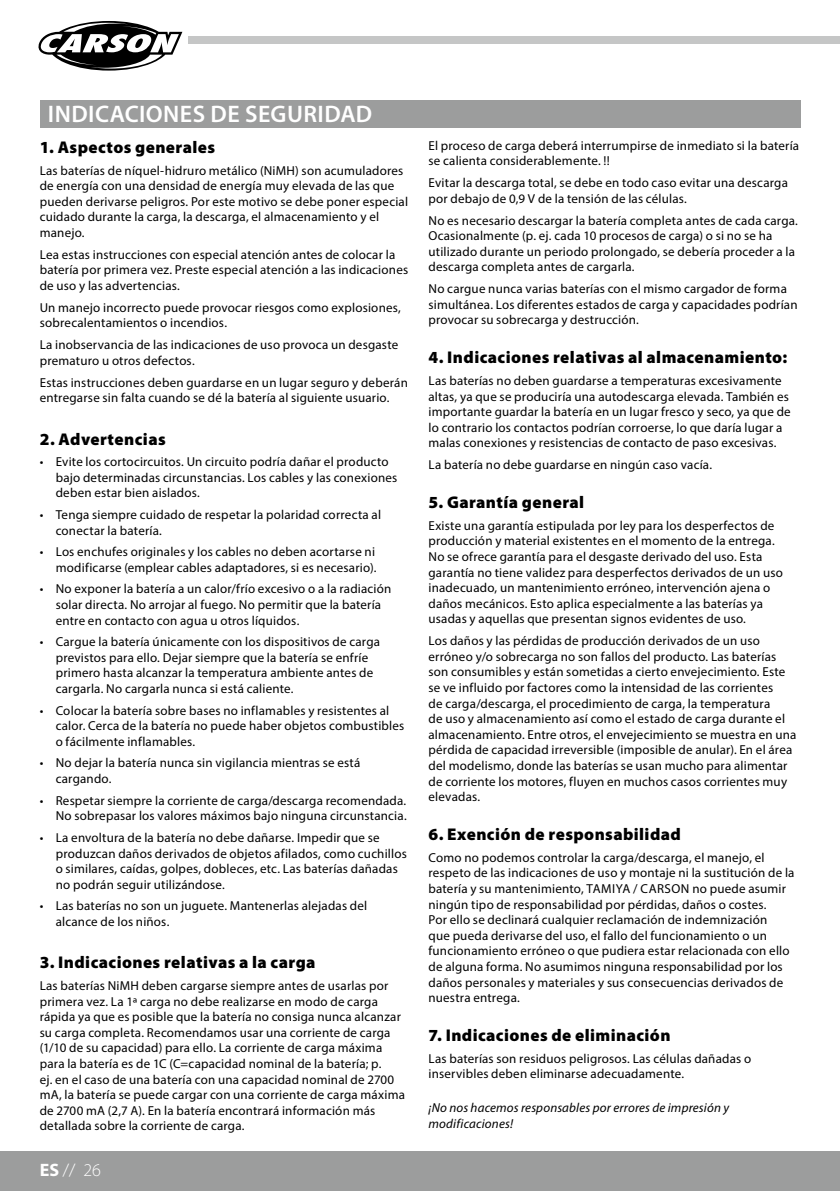
<style>
.page{position:relative;width:840px;height:1191px;background:#fff}
.page>*{position:absolute;margin:0;border:0;box-sizing:border-box;transform-origin:0 0}
.t1{font:600 24px "Myriad Pro";letter-spacing:.015em;color:#fff}
.t2{font:300 18px "Myriad Pro";color:#fff}
.t3{font:900 17px "Myriad Pro";letter-spacing:.025em;color:#000}
.t4{font:13px/15.6px "Myriad Pro";letter-spacing:.015em;color:#000}
.t5{font:italic 13px/15.6px "Myriad Pro";letter-spacing:.015em;color:#000}
.s1{font-weight:700}
</style>
<div class="page">
<div style="left:0;top:1151px;width:839px;height:40px;background:#9c9d9d"></div>
<hr style="left:839px;top:1151px;width:1px;height:40px;background:#9c9d9d">
<div style="left:188px;top:36px;width:651px;height:8px;background:#c5c6c6"></div>
<svg style="left:38px;top:21px;width:145px;height:50px"></svg>
<div style="left:40px;top:100px;width:759px;height:28px;background:#9c9d9d"></div>
<h1 class="t1" style="left:48px;top:99px;width:326px">INDICACIONES DE SEGURIDAD</h1>
<h3 class="t3" style="left:40px;top:136px;width:177px">1. Aspectos generales</h3>
<p class="t4" style="left:40px;top:162px;width:369px">Las baterías de níquel-hidruro metálico (NiMH) son acumuladores de energía con una densidad de energía muy elevada de las que pueden derivarse peligros. Por este motivo se debe poner especial cuidado durante la carga, la descarga, el almacenamiento y el manejo.</p>
<p class="t4" style="left:40px;top:246px;width:370px">Lea estas instrucciones con especial atención antes de colocar la batería por primera vez. Preste especial atención a las indicaciones de uso y las advertencias.</p>
<p class="t4" style="left:40px;top:299px;width:362px">Un manejo incorrecto puede provocar riesgos como explosiones, sobrecalentamientos o incendios.</p>
<p class="t4" style="left:40px;top:337px;width:360px">La inobservancia de las indicaciones de uso provoca un desgaste prematuro u otros defectos.</p>
<p class="t4" style="left:40px;top:374px;width:369px">Estas instrucciones deben guardarse en un lugar seguro y deberán entregarse sin falta cuando se dé la batería al siguiente usuario.</p>
<h3 class="t3" style="left:40px;top:427px;width:127px">2. Advertencias</h3>
<p class="t4" style="left:56px;top:454px;width:343px;text-indent:-16px">• Evite los cortocircuitos. Un circuito podría dañar el producto bajo determinadas circunstancias. Los cables y las conexiones deben estar bien aislados.</p>
<p class="t4" style="left:56px;top:506px;width:327px;text-indent:-16px">• Tenga siempre cuidado de respetar la polaridad correcta al conectar la batería.</p>
<p class="t4" style="left:40px;top:544px;width:338px;text-align:right">• Los enchufes originales y los cables no deben acortarse ni modificarse (emplear cables adaptadores, si es necesario).</p>
<p class="t4" style="left:56px;top:581px;width:337px;text-indent:-16px">• No exponer la batería a un calor/frío excesivo o a la radiación solar directa. No arrojar al fuego. No permitir que la batería entre en contacto con agua u otros líquidos.</p>
<p class="t4" style="left:56px;top:634px;width:326px;text-indent:-16px">• Cargue la batería únicamente con los dispositivos de carga previstos para ello. Dejar siempre que la batería se enfríe primero hasta alcanzar la temperatura ambiente antes de cargarla. No cargarla nunca si está caliente.</p>
<p class="t4" style="left:56px;top:702px;width:350px;text-indent:-16px">• Colocar la batería sobre bases no inflamables y resistentes al calor. Cerca de la batería no puede haber objetos combustibles o fácilmente inflamables.</p>
<p class="t4" style="left:56px;top:755px;width:306px;text-indent:-16px">• No dejar la batería nunca sin vigilancia mientras se está cargando.</p>
<p class="t4" style="left:40px;top:792px;width:368px;text-align:right">• Respetar siempre la corriente de carga/descarga recomendada.<br>No sobrepasar los valores máximos bajo ninguna circunstancia.</p>
<p class="t4" style="left:56px;top:829px;width:352px;text-indent:-16px">• La envoltura de la batería no debe dañarse. Impedir que se produzcan daños derivados de objetos afilados, como cuchillos o similares, caídas, golpes, dobleces, etc. Las baterías dañadas no podrán seguir utilizándose.</p>
<p class="t4" style="left:56px;top:898px;width:313px;text-indent:-16px">• Las baterías no son un juguete. Mantenerlas alejadas del alcance de los niños.</p>
<h3 class="t3" style="left:40px;top:951px;width:277px">3. Indicaciones relativas a la carga</h3>
<p class="t4" style="left:40px;top:977px;width:366px">Las baterías NiMH deben cargarse siempre antes de usarlas por primera vez. La 1ª carga no debe realizarse en modo de carga rápida ya que es posible que la batería no consiga nunca alcanzar su carga completa. Recomendamos usar una corriente de carga (1/10 de su capacidad) para ello. La corriente de carga máxima para la batería es de 1C (C=capacidad nominal de la batería; p.<br>ej. en el caso de una batería con una capacidad nominal de 2700 mA, la batería se puede cargar con una corriente de carga máxima de 2700 mA (2,7 A). En la batería encontrará información más detallada sobre la corriente de carga.</p>
<h2 class="t2" style="left:40px;top:1159px;width:62px"><span class="s1">ES</span> // 26</h2>
<p class="t4" style="left:428px;top:137px;width:372px">El proceso de carga deberá interrumpirse de inmediato si la batería se calienta considerablemente. !!</p>
<p class="t4" style="left:428px;top:175px;width:361px">Evitar la descarga total, se debe en todo caso evitar una descarga por debajo de 0,9 V de la tensión de las células.</p>
<p class="t4" style="left:428px;top:212px;width:371px">No es necesario descargar la batería completa antes de cada carga.<br>Ocasionalmente (p. ej. cada 10 procesos de carga) o si no se ha utilizado durante un periodo prolongado, se debería proceder a la descarga completa antes de cargarla.</p>
<p class="t4" style="left:428px;top:281px;width:370px">No cargue nunca varias baterías con el mismo cargador de forma simultánea. Los diferentes estados de carga y capacidades podrían provocar su sobrecarga y destrucción.</p>
<h3 class="t3" style="left:428px;top:346px;width:360px">4. Indicaciones relativas al almacenamiento:</h3>
<p class="t4" style="left:428px;top:372px;width:363px">Las baterías no deben guardarse a temperaturas excesivamente altas, ya que se produciría una autodescarga elevada. También es importante guardar la batería en un lugar fresco y seco, ya que de lo contrario los contactos podrían corroerse, lo que daría lugar a malas conexiones y resistencias de contacto de paso excesivas.</p>
<p class="t4" style="left:428px;top:457px;width:285px">La batería no debe guardarse en ningún caso vacía.</p>
<h3 class="t3" style="left:428px;top:491px;width:157px">5. Garantía general</h3>
<p class="t4" style="left:428px;top:517px;width:356px">Existe una garantía estipulada por ley para los desperfectos de producción y material existentes en el momento de la entrega.<br>No se ofrece garantía para el desgaste derivado del uso. Esta garantía no tiene validez para desperfectos derivados de un uso inadecuado, un mantenimiento erróneo, intervención ajena o daños mecánicos. Esto aplica especialmente a las baterías ya usadas y aquellas que presentan signos evidentes de uso.</p>
<p class="t4" style="left:428px;top:633px;width:369px">Los daños y las pérdidas de producción derivados de un uso erróneo y/o sobrecarga no son fallos del producto. Las baterías son consumibles y están sometidas a cierto envejecimiento. Este se ve influido por factores como la intensidad de las corrientes<br>de carga/descarga, el procedimiento de carga, la temperatura<br>de uso y almacenamiento así como el estado de carga durante el almacenamiento. Entre otros, el envejecimiento se muestra en una pérdida de capacidad irreversible (imposible de anular). En el área del modelismo, donde las baterías se usan mucho para alimentar de corriente los motores, fluyen en muchos casos corrientes muy elevadas.</p>
<h3 class="t3" style="left:428px;top:823px;width:254px">6. Exención de responsabilidad</h3>
<p class="t4" style="left:428px;top:849px;width:367px">Como no podemos controlar la carga/descarga, el manejo, el respeto de las indicaciones de uso y montaje ni la sustitución de la batería y su mantenimiento, TAMIYA / CARSON no puede asumir ningún tipo de responsabilidad por pérdidas, daños o costes.<br>Por ello se declinará cualquier reclamación de indemnización<br>que pueda derivarse del uso, el fallo del funcionamiento o un funcionamiento erróneo o que pudiera estar relacionada con ello de alguna forma. No asumimos ninguna responsabilidad por los daños personales y materiales y sus consecuencias derivados de nuestra entrega.</p>
<h3 class="t3" style="left:428px;top:1023px;width:243px">7. Indicaciones de eliminación</h3>
<p class="t4" style="left:428px;top:1050px;width:324px">Las baterías son residuos peligrosos. Las células dañadas o inservibles deben eliminarse adecuadamente.</p>
<p class="t5" style="left:428px;top:1099px;width:302px">¡No nos hacemos responsables por errores de impresión y modificaciones!</p>
</div>
